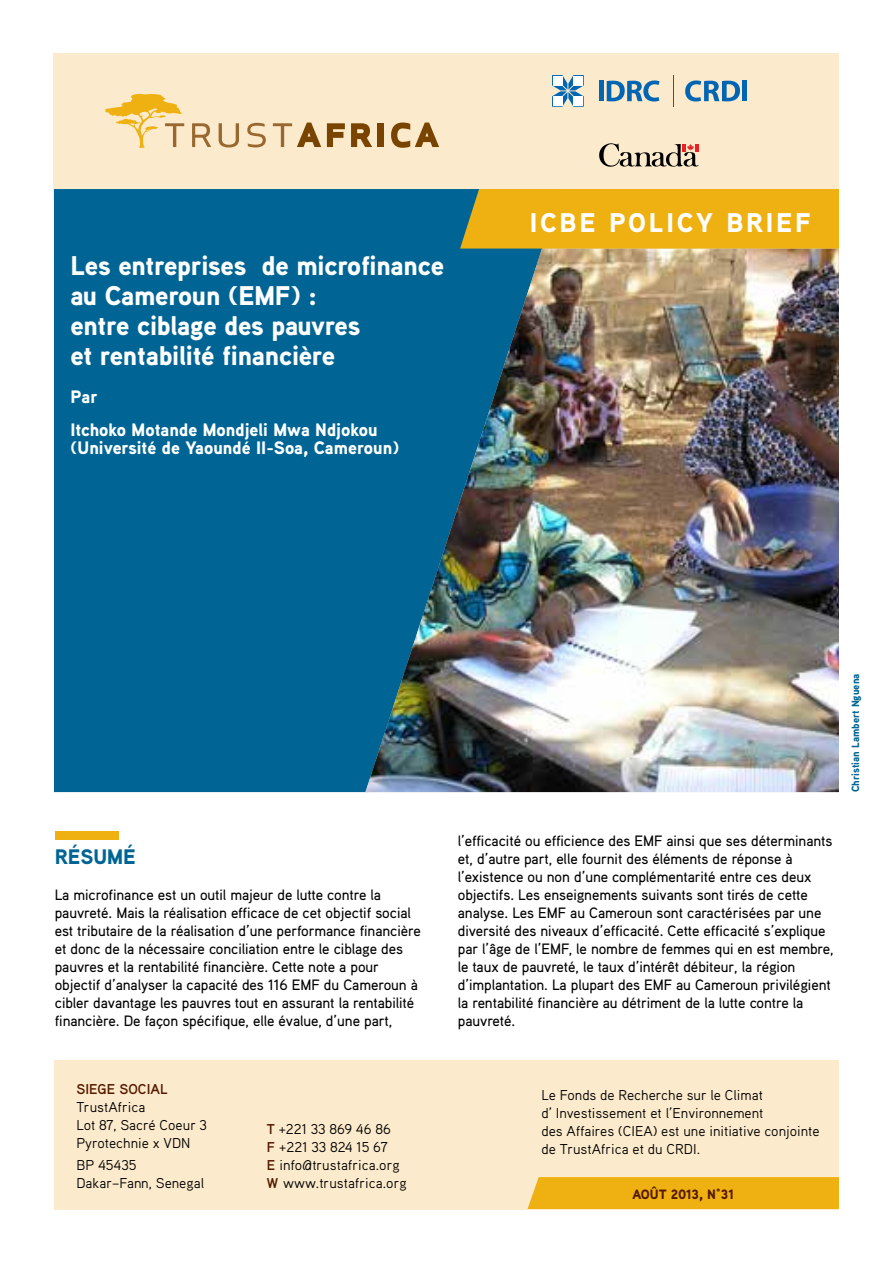
<style>
.page{position:relative;width:893px;height:1263px;background:#fff}
.page>*{position:absolute;margin:0;border:0;box-sizing:border-box;transform-origin:0 0}
.t1{font:900 27px/30px "Aaux Pro";letter-spacing:-.01em;color:#fff}
.t2{font:900 27px "Aaux Pro";letter-spacing:.1em;color:#fff}
.t3{font:900 21px "Aaux Pro";color:#006594}
.t4{font:900 18px/33px "Aaux Pro";color:#fff}
.t5{font:500 15px/18px "Aaux Pro";letter-spacing:-.005em;color:#000}
.t6{font:14.25px/18px "Aaux Pro";color:#000}
.t7{font:700 14.25px "Aaux Pro";color:#551900}
.t8{font:900 13.5px "Aaux Pro";letter-spacing:-.01em;color:#551900}
.t9{font:900 10.5px "Aaux Pro";color:#006594}
.s1{font-weight:700;color:#551900}
</style>
<div class="page">
<div style="left:53px;top:53px;width:786px;height:147px;background:#fbeacb"></div>
<div style="left:54px;top:189px;width:311px;height:603px;background:#006594"></div>
<svg style="left:192px;top:123px;width:19px;height:24px"></svg>
<svg style="left:219px;top:123px;width:20px;height:24px"></svg>
<svg style="left:247px;top:123px;width:19px;height:24px"></svg>
<svg style="left:273px;top:123px;width:48px;height:24px"></svg>
<svg style="left:327px;top:123px;width:18px;height:24px"></svg>
<svg style="left:351px;top:123px;width:21px;height:24px"></svg>
<div style="left:378px;top:123px;width:6px;height:24px;background:#794400"></div>
<svg style="left:391px;top:123px;width:48px;height:25px"></svg>
<svg style="left:105px;top:93px;width:79px;height:55px"></svg>
<div style="left:54px;top:1060px;width:785px;height:149px;background:#fbeacb"></div>
<img style="left:365px;top:249px;width:474px;height:543px">
<div style="left:460px;top:189px;width:379px;height:60px;background:#eeb111"></div>
<div style="left:528px;top:1177px;width:311px;height:32px;background:#eeb111"></div>
<div style="left:55px;top:831px;width:64px;height:9px;background:#eeb111"></div>
<svg style="left:552px;top:75px;width:32px;height:32px"></svg>
<hr style="left:599px;top:81px;width:4px;height:20px;background:#0066b3">
<svg style="left:607px;top:80px;width:52px;height:22px"></svg>
<svg style="left:685px;top:80px;width:55px;height:22px"></svg>
<div style="left:742px;top:81px;width:5px;height:20px;background:#0066b3"></div>
<hr style="left:673px;top:75px;width:1px;height:32px;background:#0066b3">
<div style="left:553px;top:76px;width:9px;height:9px;background:#fff"></div>
<div style="left:574px;top:76px;width:9px;height:9px;background:#fff"></div>
<div style="left:553px;top:97px;width:9px;height:9px;background:#fff"></div>
<div style="left:574px;top:97px;width:9px;height:9px;background:#fff"></div>
<svg style="left:599px;top:143px;width:99px;height:24px"></svg>
<h1 class="t1" style="left:70px;top:250px;width:375px">Les entreprises de microfinance au Cameroun (EMF) :<br>entre ciblage des pauvres<br>et rentabilité financière</h1>
<p class="t4" style="left:70px;top:380px;width:309px">Par<br>Itchoko Motande Mondjeli Mwa Ndjokou</p>
<p class="t4" style="left:70px;top:431px;width:331px">(Université de Yaoundé II-Soa, Cameroun)</p>
<h1 class="t2" style="left:530px;top:205px;width:282px">ICBE policy BRIEF</h1>
<h2 class="t3" style="left:55px;top:843px;width:41px">Résum</h2>
<h2 class="t3" style="left:123px;top:843px;width:14px">é</h2>
<p class="t5" style="left:55px;top:885px;width:368px">La microfinance est un outil majeur de lutte contre la pauvreté. Mais la réalisation efficace de cet objectif social est tributaire de la réalisation d’une performance financière et donc de la nécessaire conciliation entre le ciblage des pauvres et la rentabilité financière. Cette note a pour objectif d’analyser la capacité des 116 EMF du Cameroun à cibler davantage les pauvres tout en assurant la rentabilité financière. De façon spécifique, elle évalue, d’une part,</p>
<p class="t7" style="left:76px;top:1079px;width:93px">SIEGE SOCIAL</p>
<p class="t6" style="left:76px;top:1097px;width:132px">TrustAfrica<br>Lot 87, Sacré Coeur 3<br>Pyrotechnie x VDN</p>
<p class="t6" style="left:76px;top:1156px;width:129px">BP 45435<br>Dakar–Fann, Senegal</p>
<p class="t6" style="left:267px;top:1120px;width:141px"><span class="s1">T</span> +221 33 869 46 86<br><span class="s1">F</span> +221 33 824 15 67<br><span class="s1">E</span> info@trustafrica.org<br><span class="s1">W</span> www.trustafrica.org</p>
<p class="t5" style="left:458px;top:831px;width:377px">l’efficacité ou efficience des EMF ainsi que ses déterminants et, d’autre part, elle fournit des éléments de réponse à l’existence ou non d’une complémentarité entre ces deux objectifs. Les enseignements suivants sont tirés de cette analyse. Les EMF au Cameroun sont caractérisées par une diversité des niveaux d’efficacité. Cette efficacité s’explique par l’âge de l’EMF, le nombre de femmes qui en est membre, le taux de pauvreté, le taux d’intérêt débiteur, la région d’implantation. La plupart des EMF au Cameroun privilégient la rentabilité financière au détriment de la lutte contre la pauvreté.</p>
<p class="t9" style="left:849px;top:792px;width:120px;rotate:-90deg">Christian Lambert Nguena</p>
<p class="t6" style="left:541px;top:1086px;width:280px">Le Fonds de Recherche sur le Climat<br>d’ Investissement et l’Environnement<br>des Affaires (CIEA) est une initiative conjointe de TrustAfrica et du CRDI.</p>
<p class="t8" style="left:632px;top:1186px;width:103px">AOÛT 2013, N°31</p>
</div>
